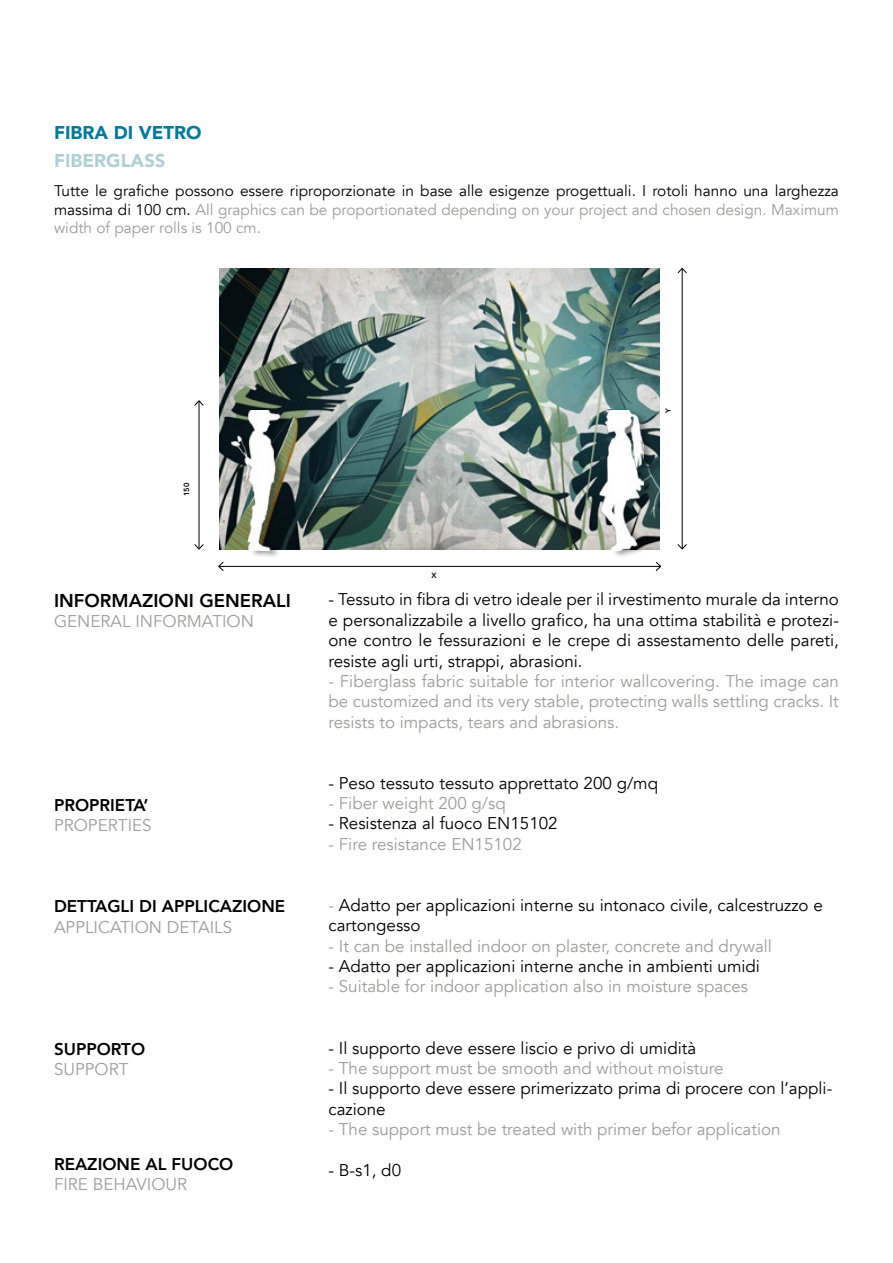
<style>
.page{position:relative;width:893px;height:1263px;background:#fff}
.page>*{position:absolute;margin:0;border:0;box-sizing:border-box;transform-origin:0 0}
.t1{font:800 18.45px "Avenir";color:#000}
.t2{font:900 18.45px "Avenir";color:#007a9b}
.t3{font:900 18.45px "Avenir";color:#b1d0d5}
.t4{font:16.95px/20.4px "Avenir";color:#000}
.t5{font:16.95px/20.4px "Avenir";color:#9d9d9c;text-align:justify}
.t6{font:800 16.95px "Avenir";color:#000}
.t7{font:15.45px/18.5px "Avenir";color:#000;text-align:justify}
.t8{font:800 7.5px "Avenir";color:#000}
.s1{color:#9d9d9c}
</style>
<div class="page">
<hr style="left:682px;top:268px;width:1px;height:281px;background:#000">
<svg style="left:678px;top:268px;width:9px;height:5px"></svg>
<svg style="left:678px;top:544px;width:9px;height:5px"></svg>
<hr style="left:219px;top:566px;width:442px;height:1px;background:#000">
<svg style="left:656px;top:562px;width:5px;height:9px"></svg>
<svg style="left:218px;top:562px;width:6px;height:9px"></svg>
<img style="left:220px;top:268px;width:440px;height:281px">
<hr style="left:199px;top:401px;width:1px;height:148px;background:#000">
<svg style="left:195px;top:401px;width:8px;height:5px"></svg>
<svg style="left:195px;top:544px;width:8px;height:5px"></svg>
<div style="left:233px;top:409px;width:422px;height:149px;background:#000;opacity:.4"></div>
<img style="left:231px;top:410px;width:413px;height:140px">
<p class="t2" style="left:54px;top:117px;width:149px">FIBRA DI VETRO</p>
<p class="t3" style="left:54px;top:145px;width:113px">FIBERGLASS</p>
<p class="t7" style="left:54px;top:182px;width:786px">Tutte le grafiche possono essere riproporzionate in base alle esigenze progettuali. I rotoli hanno una larghezza massima di 100 cm. <span class="s1">All graphics can be proportionated depending on your project and chosen design. Maximum width of paper rolls is 100 cm.</span></p>
<p class="t8" style="left:181px;top:496px;width:15px;rotate:-90deg">150</p>
<p class="t1" style="left:54px;top:586px;width:238px">INFORMAZIONI GENERALI</p>
<p class="t5" style="left:54px;top:612px;width:201px">GENERAL INFORMATION</p>
<p class="t6" style="left:54px;top:791px;width:96px">PROPRIETA’</p>
<p class="t5" style="left:54px;top:815px;width:99px">PROPERTIES</p>
<p class="t6" style="left:54px;top:893px;width:233px">DETTAGLI DI APPLICAZIONE</p>
<p class="t5" style="left:54px;top:917px;width:180px">APPLICATION DETAILS</p>
<p class="t6" style="left:54px;top:1036px;width:93px">SUPPORTO</p>
<p class="t5" style="left:54px;top:1060px;width:76px">SUPPORT</p>
<p class="t6" style="left:54px;top:1151px;width:181px">REAZIONE AL FUOCO</p>
<p class="t5" style="left:54px;top:1174px;width:135px">FIRE BEHAVIOUR</p>
<p class="t8" style="left:432px;top:570px;width:7px">X</p>
<p class="t8" style="left:662px;top:413px;width:6px;rotate:-90deg">Y</p>
<p class="t4" style="left:328px;top:590px;width:512px;text-align:justify">- Tessuto in fibra di vetro ideale per il irvestimento murale da interno e personalizzabile a livello grafico, ha una ottima stabilità e protezi&shy;one contro le fessurazioni e le crepe di assestamento delle pareti, resiste agli urti, strappi, abrasioni.</p>
<p class="t5" style="left:328px;top:671px;width:512px">- Fiberglass fabric suitable for interior wallcovering. The image can be customized and its very stable, protecting walls settling cracks. It resists to impacts, tears and abrasions.</p>
<p class="t4" style="left:328px;top:773px;width:331px">- Peso tessuto tessuto apprettato 200 g/mq</p>
<p class="t5" style="left:328px;top:793px;width:179px">- Fiber weight 200 g/sq</p>
<p class="t4" style="left:328px;top:814px;width:231px">- Resistenza al fuoco EN15102</p>
<p class="t5" style="left:328px;top:834px;width:195px">- Fire resistance EN15102</p>
<p class="t4" style="left:328px;top:895px;width:496px"><span class="s1">-</span> Adatto per applicazioni interne su intonaco civile, calcestruzzo e cartongesso</p>
<p class="t5" style="left:328px;top:936px;width:445px">- It can be installed indoor on plaster, concrete and drywall</p>
<p class="t4" style="left:328px;top:956px;width:433px">- Adatto per applicazioni interne anche in ambienti umidi</p>
<p class="t5" style="left:328px;top:977px;width:421px">- Suitable for indoor application also in moisture spaces</p>
<p class="t4" style="left:328px;top:1038px;width:369px">- Il supporto deve essere liscio e privo di umidità</p>
<p class="t5" style="left:328px;top:1058px;width:397px">- The support must be smooth and without moisture</p>
<p class="t4" style="left:328px;top:1078px;width:505px">- Il supporto deve essere primerizzato prima di procere con l’appli&shy;cazione</p>
<p class="t5" style="left:328px;top:1119px;width:454px">- The support must be treated with primer befor application</p>
<p class="t4" style="left:328px;top:1160px;width:74px">- B-s1, d0</p>
</div>
